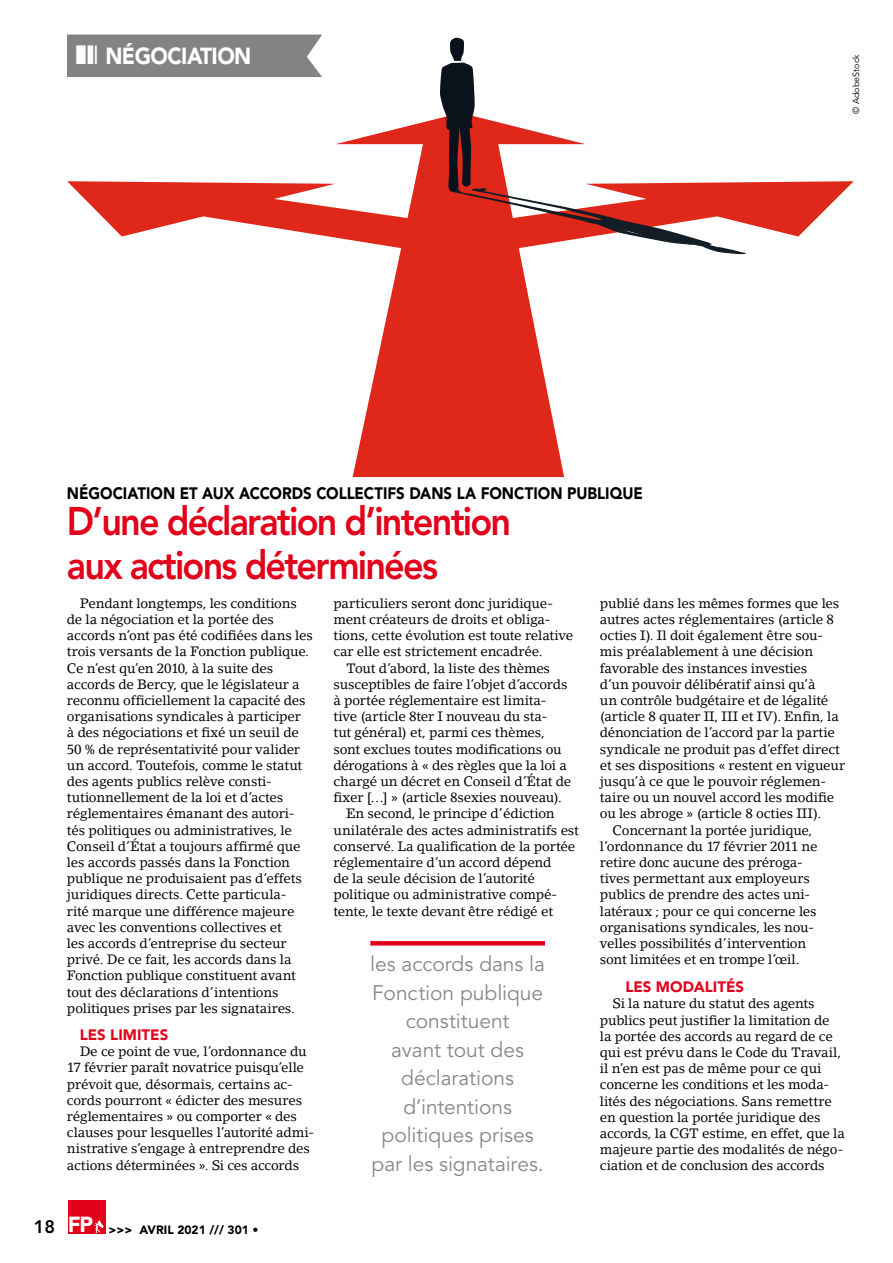
<style>
.page{position:relative;width:893px;height:1263px;background:#fff}
.page>*{position:absolute;margin:0;border:0;box-sizing:border-box;transform-origin:0 0}
.t1{font:800 39.6px/43.2px "Avenir LT Std";letter-spacing:-.05em;color:#e2001a;scale:.91 1}
.t2{font:900 23.1px "Avenir LT Std";letter-spacing:-.025em;color:#fff;scale:.91 1}
.t3{font:21px/28.5px "Avenir LT Std";letter-spacing:-.005em;color:#87888a;text-align:center}
.t4{font:900 16.5px "Avenir LT Std";color:#000;scale:.91 1}
.t5{font:900 15px "Avenir LT Std";color:#e2001a}
.t6{font:13.5px/16.2px "Lino Letter Std";letter-spacing:-.015em;color:#000}
.t7{font:900 12px "Avenir LT Std";color:#000}
.t8{font:9px "Avenir LT Std";color:#000}
.s1{font-weight:800;font-size:18px}
</style>
<div class="page">
<svg style="left:67px;top:118px;width:787px;height:359px"></svg>
<svg style="left:440px;top:37px;width:309px;height:218px"></svg>
<div style="left:68px;top:1200px;width:37px;height:33px;background:#e2001a"></div>
<svg style="left:94px;top:1220px;width:9px;height:13px"></svg>
<svg style="left:370px;top:941px;width:175px;height:4px"></svg>
<div style="left:67px;top:35px;width:255px;height:42px;background:#828385"></div>
<h2 class="t2" style="left:105px;top:42px;width:162px">NÉGOCIATION</h2>
<p class="t4" style="left:67px;top:483px;width:634px">NÉGOCIATION ET AUX ACCORDS COLLECTIFS DANS LA FONCTION PUBLIQUE</p>
<h1 class="t1" style="left:67px;top:500px;width:490px">D’une déclaration d’intention aux actions déterminées</h1>
<p class="t8" style="left:851px;top:114px;width:61px;rotate:-90deg">© AdobeStock</p>
<p class="t6" style="left:67px;top:595px;width:247px;text-indent:13px">Pendant longtemps, les conditions de la négociation et la portée des accords n’ont pas été codifiées dans les trois versants de la Fonction publique.<br>Ce n’est qu’en 2010, à la suite des accords de Bercy, que le législateur a reconnu officiellement la capacité des organisations syndicales à participer<br>à des négociations et fixé un seuil de 50 % de représentativité pour valider un accord. Toutefois, comme le statut des agents publics relève consti&shy;tutionnellement de la loi et d’actes réglementaires émanant des autori&shy;tés politiques ou administratives, le Conseil d’État a toujours affirmé que les accords passés dans la Fonction publique ne produisaient pas d’effets juridiques directs. Cette particula-<br>rité marque une différence majeure avec les conventions collectives et<br>les accords d’entreprise du secteur privé. De ce fait, les accords dans la Fonction publique constituent avant tout des déclarations d’intentions politiques prises par les signataires.</p>
<p class="t5" style="left:80px;top:1026px;width:90px">LES LIMITES</p>
<p class="t6" style="left:67px;top:1043px;width:249px;text-indent:13px">De ce point de vue, l’ordonnance du 17 février paraît novatrice puisqu’elle prévoit que, désormais, certains ac&shy;cords pourront « édicter des mesures réglementaires » ou comporter « des clauses pour lesquelles l’autorité admi&shy;nistrative s’engage à entreprendre des actions déterminées ». Si ces accords</p>
<p class="t7" style="left:34px;top:1222px;width:226px"><span class="s1">18</span> <sup>FP</sup> &gt;&gt;&gt; AVRIL 2021 /// 301 •</p>
<p class="t6" style="left:333px;top:595px;width:221px">particuliers seront donc juridique-</p>
<p class="t6" style="left:333px;top:611px;width:219px">ment créateurs de droits et obliga-</p>
<p class="t6" style="left:333px;top:627px;width:241px">tions, cette évolution est toute relative</p>
<p class="t6" style="left:333px;top:643px;width:211px">car elle est strictement encadrée.</p>
<p class="t6" style="left:346px;top:660px;width:205px">Tout d’abord, la liste des thèmes</p>
<p class="t6" style="left:333px;top:676px;width:236px">susceptibles de faire l’objet d’accords</p>
<p class="t6" style="left:333px;top:692px;width:215px">à portée réglementaire est limita-</p>
<p class="t6" style="left:333px;top:708px;width:216px">tive (article 8ter I nouveau du sta-</p>
<p class="t6" style="left:333px;top:724px;width:213px">tut général) et, parmi ces thèmes,</p>
<p class="t6" style="left:333px;top:741px;width:230px">sont exclues toutes modifications ou</p>
<p class="t6" style="left:333px;top:757px;width:235px">dérogations à « des règles que la loi a</p>
<p class="t6" style="left:333px;top:773px;width:239px">chargé un décret en Conseil d’État de</p>
<p class="t6" style="left:333px;top:789px;width:230px">fixer […] » (article 8sexies nouveau).</p>
<p class="t6" style="left:346px;top:805px;width:210px">En second, le principe d’édiction</p>
<p class="t6" style="left:333px;top:822px;width:247px">unilatérale des actes administratifs est</p>
<p class="t6" style="left:333px;top:838px;width:243px">conservé. La qualification de la portée</p>
<p class="t6" style="left:333px;top:854px;width:219px">réglementaire d’un accord dépend</p>
<p class="t6" style="left:333px;top:870px;width:203px">de la seule décision de l’autorité</p>
<p class="t6" style="left:333px;top:886px;width:226px">politique ou administrative compé-</p>
<p class="t6" style="left:333px;top:903px;width:221px">tente, le texte devant être rédigé et</p>
<h3 class="t3" style="left:370px;top:950px;width:176px">les accords dans la<br>Fonction publique constituent<br>avant tout des déclarations d’intentions politiques prises par les signataires.</h3>
<p class="t6" style="left:600px;top:595px;width:241px">publié dans les mêmes formes que les</p>
<p class="t6" style="left:600px;top:611px;width:236px">autres actes réglementaires (article 8</p>
<p class="t6" style="left:600px;top:627px;width:225px">octies I). Il doit également être sou-</p>
<p class="t6" style="left:600px;top:643px;width:215px">mis préalablement à une décision</p>
<p class="t6" style="left:600px;top:660px;width:209px">favorable des instances investies</p>
<p class="t6" style="left:600px;top:676px;width:217px">d’un pouvoir délibératif ainsi qu’à</p>
<p class="t6" style="left:600px;top:692px;width:230px">un contrôle budgétaire et de légalité</p>
<p class="t6" style="left:600px;top:708px;width:241px">(article 8 quater II, III et IV). Enfin, la</p>
<p class="t6" style="left:600px;top:724px;width:237px">dénonciation de l’accord par la partie</p>
<p class="t6" style="left:600px;top:741px;width:242px">syndicale ne produit pas d’effet direct</p>
<p class="t6" style="left:600px;top:757px;width:247px">et ses dispositions « restent en vigueur</p>
<p class="t6" style="left:600px;top:773px;width:228px">jusqu’à ce que le pouvoir réglemen-</p>
<p class="t6" style="left:600px;top:789px;width:236px">taire ou un nouvel accord les modifie</p>
<p class="t6" style="left:600px;top:805px;width:223px">ou les abroge » (article 8 octies III).</p>
<p class="t6" style="left:613px;top:822px;width:201px">Concernant la portée juridique,</p>
<p class="t6" style="left:600px;top:838px;width:219px">l’ordonnance du 17 février 2011 ne</p>
<p class="t6" style="left:600px;top:854px;width:205px">retire donc aucune des préroga-</p>
<p class="t6" style="left:600px;top:870px;width:212px">tives permettant aux employeurs</p>
<p class="t6" style="left:600px;top:886px;width:212px">publics de prendre des actes uni-</p>
<p class="t6" style="left:600px;top:903px;width:218px">latéraux ; pour ce qui concerne les</p>
<p class="t6" style="left:600px;top:919px;width:216px">organisations syndicales, les nou-</p>
<p class="t6" style="left:600px;top:935px;width:208px">velles possibilités d’intervention</p>
<p class="t6" style="left:600px;top:951px;width:201px">sont limitées et en trompe l’œil.</p>
<p class="t5" style="left:625px;top:978px;width:120px">LES MODALITÉS</p>
<p class="t6" style="left:600px;top:995px;width:247px;text-indent:13px">Si la nature du statut des agents publics peut justifier la limitation de<br>la portée des accords au regard de ce qui est prévu dans le Code du Travail, il n’en est pas de même pour ce qui concerne les conditions et les moda&shy;lités des négociations. Sans remettre en question la portée juridique des accords, la CGT estime, en effet, que la majeure partie des modalités de négo&shy;ciation et de conclusion des accords</p>
</div>
